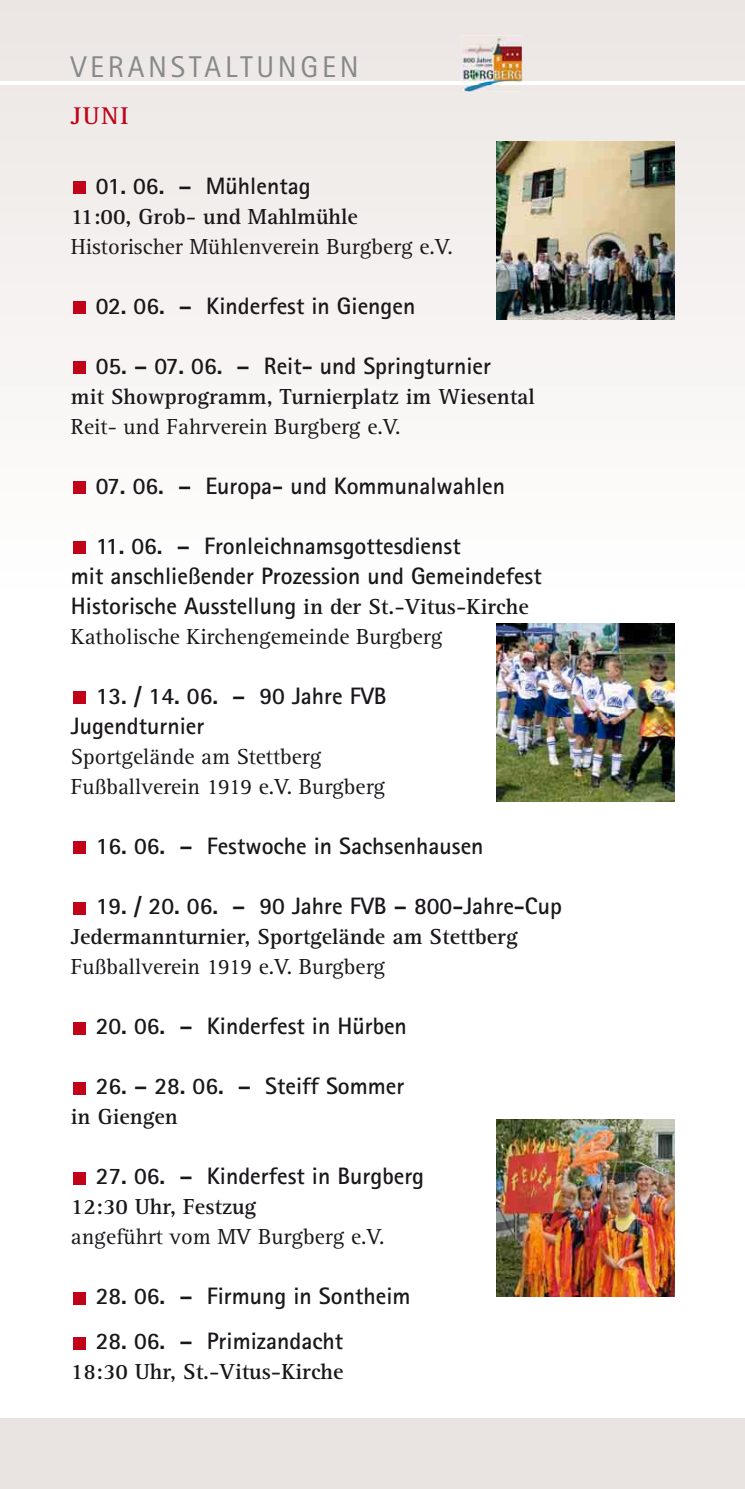
<style>
.page{position:relative;width:745px;height:1489px;background:#fff}
.page>*{position:absolute;margin:0;border:0;box-sizing:border-box;transform-origin:0 0}
.t1{font:30px "Rotis Sans Serif";letter-spacing:.125em;color:#878889}
.t2{font:700 25px "Rotis Serif";color:#c00318}
.t3{font:700 23.75px/30px "Rotis Sans Serif";color:#1a171b}
.t4{font:22.5px/30px "Rotis Serif";color:#1a171b}
.t5{font:700 22.5px "Rotis Serif";color:#1a171b}
.s1{font-family:"Rotis Serif";font-size:22.5px}
</style>
<div class="page">
<svg style="left:0;top:0;width:744px;height:554px"></svg>
<hr style="left:0;top:81px;width:744px;height:4px;background:#fff">
<div style="left:0;top:1417px;width:744px;height:71px;background:#e9e4e1"></div>
<img style="left:461px;top:35px;width:61px;height:57px">
<img style="left:461px;top:81px;width:61px;height:4px">
<div style="left:73px;top:1337px;width:12px;height:12px;background:#c00318"></div>
<div style="left:73px;top:1292px;width:12px;height:12px;background:#c00318"></div>
<div style="left:73px;top:1172px;width:12px;height:12px;background:#c00318"></div>
<div style="left:73px;top:1082px;width:12px;height:12px;background:#c00318"></div>
<div style="left:73px;top:1022px;width:12px;height:12px;background:#c00318"></div>
<div style="left:73px;top:902px;width:12px;height:12px;background:#c00318"></div>
<div style="left:73px;top:842px;width:12px;height:12px;background:#c00318"></div>
<div style="left:73px;top:692px;width:12px;height:12px;background:#c00318"></div>
<div style="left:73px;top:542px;width:12px;height:12px;background:#c00318"></div>
<div style="left:73px;top:482px;width:12px;height:12px;background:#c00318"></div>
<div style="left:73px;top:362px;width:12px;height:12px;background:#c00318"></div>
<div style="left:73px;top:302px;width:12px;height:12px;background:#c00318"></div>
<div style="left:73px;top:182px;width:12px;height:12px;background:#c00318"></div>
<img style="left:496px;top:142px;width:177px;height:177px">
<img style="left:496px;top:624px;width:177px;height:177px">
<img style="left:496px;top:1119px;width:177px;height:177px">
<p class="t1" style="left:71px;top:57px;width:289px">VERANSTALTUNGEN</p>
<p class="t2" style="left:71px;top:106px;width:59px">JUNI</p>
<p class="t3" style="left:96px;top:173px;width:216px">01. 06. – Mühlentag</p>
<p class="t5" style="left:71px;top:208px;width:288px">11:00, Grob- und Mahlmühle</p>
<p class="t4" style="left:71px;top:233px;width:383px">Historischer Mühlenverein Burgberg e.V.</p>
<p class="t3" style="left:96px;top:293px;width:321px">02. 06. – Kinderfest in Giengen</p>
<p class="t3" style="left:96px;top:353px;width:396px">05. – 07. 06. – Reit- und Springturnier</p>
<p class="t5" style="left:71px;top:388px;width:465px">mit Showprogramm, Turnierplatz im Wiesental</p>
<p class="t4" style="left:71px;top:413px;width:331px">Reit- und Fahrverein Burgberg e.V.</p>
<p class="t3" style="left:96px;top:473px;width:410px">07. 06. – Europa- und Kommunalwahlen</p>
<p class="t3" style="left:71px;top:533px;width:472px;text-indent:25px">11. 06. – Fronleichnamsgottesdienst<br>mit anschließender Prozession und Gemeindefest<br>Historische Ausstellung <span class="s1">in der St.-Vitus-Kirche</span></p>
<p class="t4" style="left:71px;top:623px;width:373px">Katholische Kirchengemeinde Burgberg</p>
<p class="t3" style="left:71px;top:683px;width:317px;text-indent:25px">13. / 14. 06. – 90 Jahre FVB<br>Jugendturnier</p>
<p class="t4" style="left:71px;top:743px;width:315px">Sportgelände am Stettberg<br>Fußballverein 1919 e.V. Burgberg</p>
<p class="t3" style="left:96px;top:833px;width:389px">16. 06. – Festwoche in Sachsenhausen</p>
<p class="t3" style="left:96px;top:893px;width:467px">19. / 20. 06. – 90 Jahre FVB – 800-Jahre-Cup</p>
<p class="t5" style="left:71px;top:928px;width:448px">Jedermannturnier, Sportgelände am Stettberg</p>
<p class="t4" style="left:71px;top:953px;width:315px">Fußballverein 1919 e.V. Burgberg</p>
<p class="t3" style="left:96px;top:1013px;width:312px">20. 06. – Kinderfest in Hürben</p>
<p class="t3" style="left:96px;top:1073px;width:310px">26. – 28. 06. – Steiff Sommer</p>
<p class="t5" style="left:71px;top:1108px;width:108px">in Giengen</p>
<p class="t3" style="left:96px;top:1163px;width:329px">27. 06. – Kinderfest in Burgberg</p>
<p class="t5" style="left:71px;top:1198px;width:187px">12:30 Uhr, Festzug</p>
<p class="t4" style="left:71px;top:1223px;width:315px">angeführt vom MV Burgberg e.V.</p>
<p class="t3" style="left:96px;top:1283px;width:316px">28. 06. – Firmung in Sontheim</p>
<p class="t3" style="left:96px;top:1328px;width:249px">28. 06. – Primizandacht</p>
<p class="t5" style="left:71px;top:1363px;width:274px">18:30 Uhr, St.-Vitus-Kirche</p>
</div>
